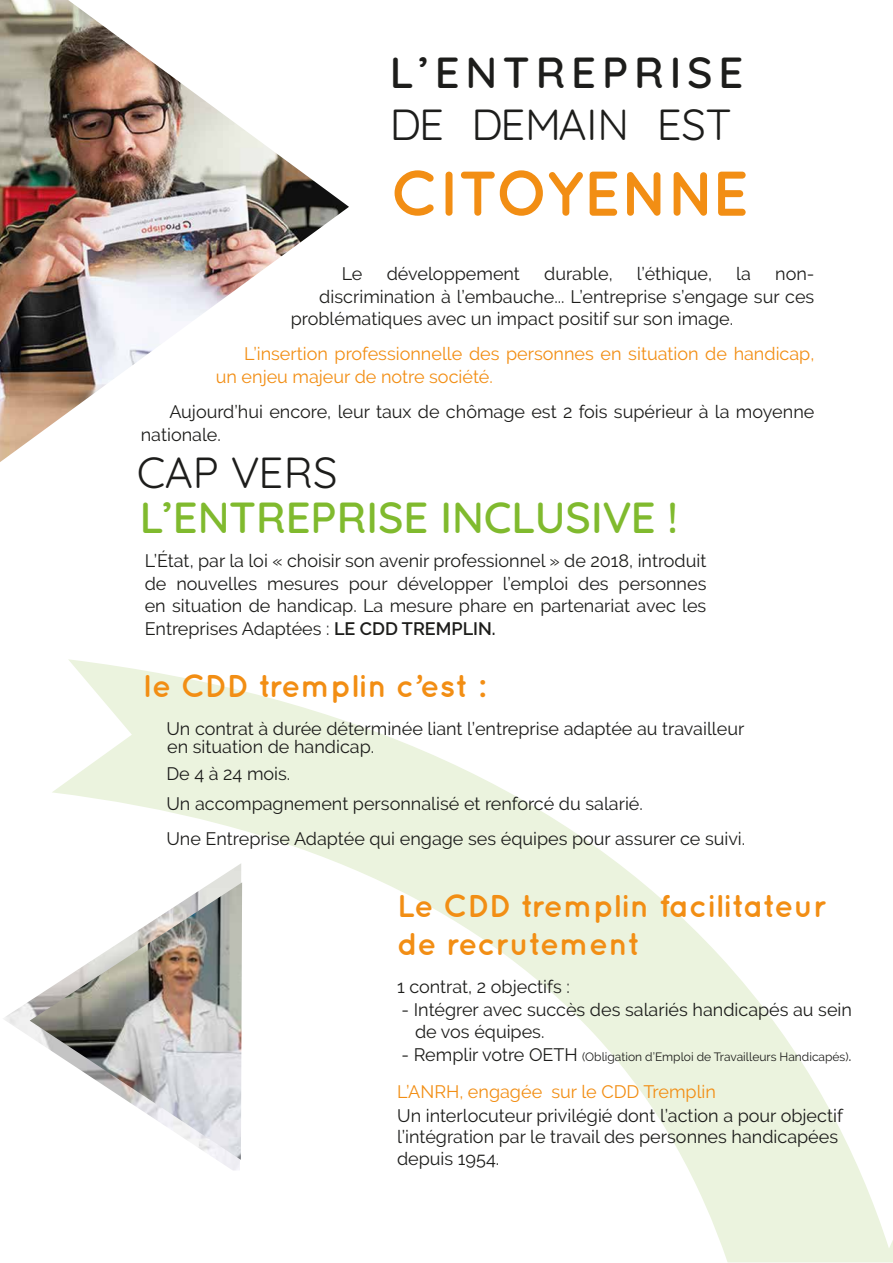
<style>
.page{position:relative;width:893px;height:1263px;background:#fff}
.page>*{position:absolute;margin:0;border:0;box-sizing:border-box;transform-origin:0 0}
.t1{font:700 63px "Quicksand";letter-spacing:-.015em;color:#f28e14}
.t2{font:600 43.5px "Quicksand";color:#80ba2e}
.t3{font:43.5px "Quicksand";color:#1d1d1b}
.t4{font:600 43.5px "Quicksand";letter-spacing:.135em;color:#1d1d1b}
.t5{font:700 31.5px/37.8px "Quicksand";color:#f28e14}
.t6{font:18px/22.5px "Raleway";color:#1d1d1b}
.t7{font:18px/22.5px "Raleway";color:#f28e14}
.t8{font:12px "Raleway";color:#1d1d1b}
.s1{font-weight:600}
.s2{font-size:18px}
.s3{font-size:16.5px}
</style>
<div class="page">
<img style="left:4px;top:1001px;width:26px;height:35px">
<img style="left:0;top:0;width:349px;height:462px">
<svg style="left:52px;top:659px;width:841px;height:603px"></svg>
<img style="left:30px;top:882px;width:212px;height:278px">
<h2 class="t4" style="left:390px;top:39px;width:355px">L’ENTREPRISE</h2>
<h2 class="t3" style="left:390px;top:91px;width:343px">DE DEMAIN EST</h2>
<h1 class="t1" style="left:390px;top:156px;width:360px">CITOYENNE</h1>
<p class="t6" style="left:342px;top:262px;width:22px">Le</p>
<p class="t6" style="left:387px;top:262px;width:135px">développement</p>
<p class="t6" style="left:544px;top:262px;width:70px">durable,</p>
<p class="t6" style="left:637px;top:262px;width:77px">l’éthique,</p>
<p class="t6" style="left:736px;top:262px;width:16px">la</p>
<p class="t6" style="left:775px;top:262px;width:41px">non-</p>
<p class="t6" style="left:319px;top:285px;width:497px">discrimination à l’embauche... L’entreprise s’engage sur ces</p>
<p class="t6" style="left:291px;top:307px;width:444px">problématiques avec un impact positif sur son image.</p>
<p class="t7" style="left:216px;top:343px;width:600px;text-indent:28px">L’insertion professionnelle des personnes en situation de handicap, un enjeu majeur de notre société.</p>
<p class="t6" style="left:141px;top:401px;width:675px;text-indent:28px">Aujourd’hui encore, leur taux de chômage est 2 fois supérieur à la moyenne nationale.</p>
<h2 class="t3" style="left:137px;top:439px;width:202px">CAP VERS</h2>
<h2 class="t2" style="left:140px;top:484px;width:540px">L’ENTREPRISE INCLUSIVE !</h2>
<p class="t6" style="left:145px;top:550px;width:563px;text-align:justify">L’État, par la loi « choisir son avenir professionnel » de 2018, introduit de nouvelles mesures pour développer l’emploi des personnes en situation de handicap. La mesure phare en partenariat avec les Entreprises Adaptées : <span class="s1">LE CDD TREMPLIN.</span></p>
<h3 class="t5" style="left:143px;top:666px;width:344px">le CDD tremplin c’est :</h3>
<p class="t6" style="left:166px;top:720px;width:579px;line-height:18px">Un contrat à durée déterminée liant l’entreprise adaptée au travailleur en situation de handicap.</p>
<p class="t6" style="left:166px;top:758px;width:478px;line-height:30.5px">De 4 à 24 mois.<br>Un accompagnement personnalisé et renforcé du salarié.</p>
<p class="t6" style="left:166px;top:827px;width:580px">Une Entreprise Adaptée qui engage ses équipes pour assurer ce suivi.</p>
<h3 class="t5" style="left:397px;top:886px;width:431px">Le CDD tremplin facilitateur de recrutement</h3>
<p class="t6" style="left:397px;top:976px;width:174px">1 contrat, 2 objectifs :</p>
<p class="t6" style="left:415px;top:998px;width:438px;text-indent:-13px">- Intégrer avec succès des salariés handicapés au sein de vos équipes.</p>
<p class="t8" style="left:402px;top:1050px;width:452px"><span class="s2">- Remplir votre OETH</span> (Obligation d’Emploi de Travailleurs Handicapés)<span class="s3">.</span></p>
<p class="t7" style="left:397px;top:1080px;width:320px">L’ANRH, engagée sur le CDD Tremplin</p>
<p class="t6" style="left:397px;top:1104px;width:447px;line-height:21.6px">Un interlocuteur privilégié dont l’action a pour objectif l’intégration par le travail des personnes handicapées depuis 1954.</p>
</div>
